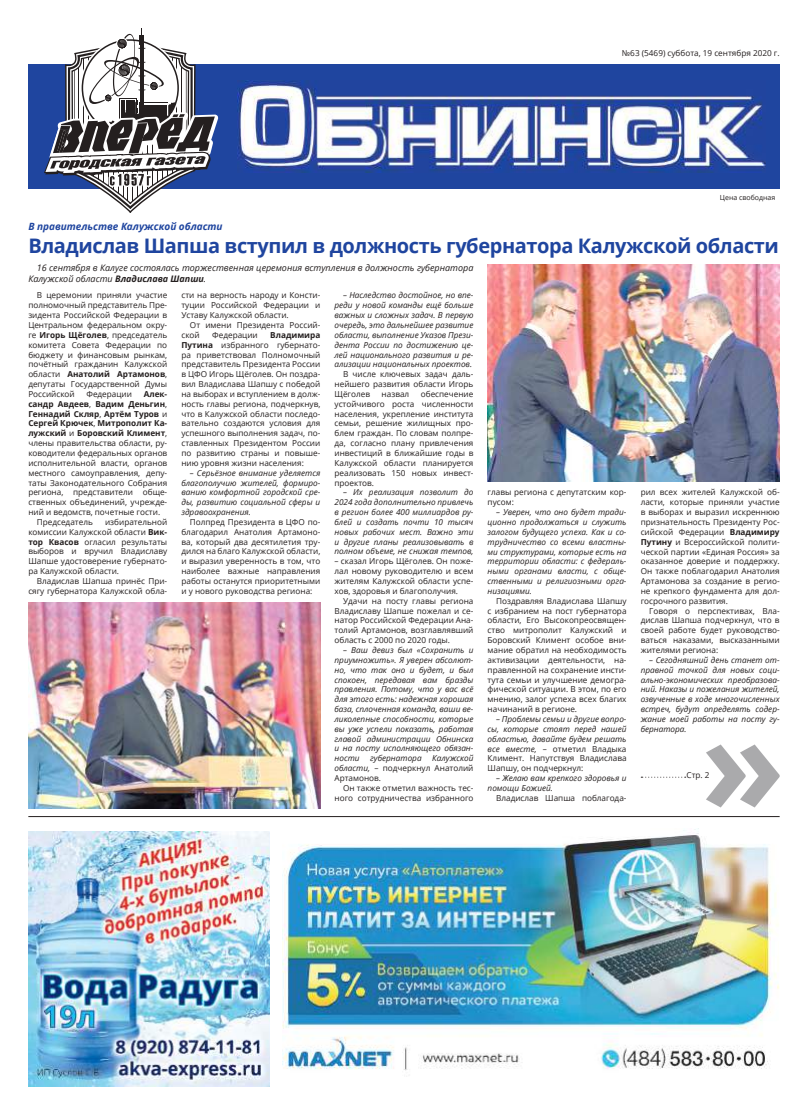
<style>
.page{position:relative;width:808px;height:1115px;background:#fff}
.page>*{position:absolute;margin:0;border:0;box-sizing:border-box;transform-origin:0 0}
.t1{font:700 20px "Open Sans";letter-spacing:-.02em;color:#1f459f}
.t2{font:italic 700 10px "Open Sans";color:#1f459f}
.t3{font:italic 9px/10.8px "Open Sans";color:#241f1f}
.t4{font:8.2px/9.8px "Open Sans";color:#241f1f;text-align:justify}
.t5{font:italic 8.2px/9.8px "Open Sans";color:#241f1f;text-align:justify}
.t6{font:700 8.2px "Open Sans";color:#241f1f}
.t7{font:7px "Open Sans";color:#241f1f}
.s1{font-weight:700}
.s2{font-weight:400}
.s3{font-style:normal}
.s4{font-style:italic}
</style>
<div class="page">
<div style="left:28px;top:64px;width:752px;height:124px;background:#1f459f"></div>
<svg style="left:44px;top:29px;width:174px;height:184px"></svg>
<img style="left:238px;top:81px;width:528px;height:91px">
<hr style="left:28px;top:815px;width:752px;height:1px;background:#241f1f">
<svg style="left:706px;top:744px;width:74px;height:63px"></svg>
<svg style="left:641px;top:776px;width:45px;height:1px"></svg>
<img style="left:283px;top:828px;width:497px;height:243px">
<img style="left:28px;top:831px;width:241px;height:255px">
<img style="left:28px;top:602px;width:292px;height:206px">
<img style="left:488px;top:264px;width:292px;height:218px">
<p class="t4" style="left:622px;top:48px;width:159px">№63 (5469) суббота, 19 сентября 2020 г.</p>
<p class="t7" style="left:720px;top:193px;width:57px">Цена свободная</p>
<p class="t2" style="left:28px;top:219px;width:196px">В правительстве Калужской области</p>
<h1 class="t1" style="left:28px;top:231px;width:752px">Владислав Шапша вступил в должность губернатора Калужской области</h1>
<p class="t3" style="left:28px;top:262px;width:447px;text-indent:9px">16 сентября в Калуге состоялась торжественная церемония вступления в должность губернатора<br>Калужской области <span class="s1">Владислава Шапши</span>.</p>
<p class="t4" style="left:28px;top:290px;width:140px;text-indent:9px">В церемонии приняли участие полномочный представитель Пре&shy;зидента Российской Федерации в Центральном федеральном окру&shy;ге <span class="s1">Игорь Щёголев</span>, председатель комитета Совета Федерации по бюджету и финансовым рынкам, почётный гражданин Калужской области <span class="s1">Анатолий Артамонов</span>, депутаты Государственной Думы Российской</p>
<p class="t5" style="left:334px;top:290px;width:140px;text-indent:9px">– Наследство достойное, но впе&shy;реди у новой команды ещё больше важных и сложных задач. В первую очередь, это дальнейшее развитие области, выполнение Указов Прези&shy;дента России по достижению це&shy;лей национального развития и ре&shy;ализации национальных проектов.</p>
<p class="t4" style="left:334px;top:369px;width:140px;text-indent:9px">В числе ключевых задач даль&shy;нейшего развития области Игорь Щёголев</p>
<p class="t4" style="left:181px;top:290px;width:140px">сти на верность народу и Консти&shy;туции Российской Федерации и Уставу Калужской области.</p>
<p class="t4" style="left:181px;top:320px;width:140px;text-indent:9px">От имени Президента Россий&shy;ской</p>
<p class="t4" style="left:212px;top:329px;width:47px">Федерации</p>
<p class="t4" style="left:181px;top:329px;width:140px;text-indent:89px"><span class="s1">Владимира Путина</span> избранного губернато&shy;ра приветствовал Полномочный представитель Президента России в ЦФО Игорь Щёголев. Он поздра&shy;вил Владислава Шапшу с победой на выборах и вступлением в долж&shy;ность главы региона, подчеркнув, что в Калужской области последо&shy;вательно создаются условия для успешного выполнения задач, по&shy;ставленных Президентом России по развитию страны и повыше&shy;нию уровня жизни населения:</p>
<p class="t5" style="left:181px;top:467px;width:140px;text-indent:9px">– Серьёзное внимание уделяется благополучию жителей, формиро&shy;ванию комфортной городской сре&shy;ды, развитию социальной сферы и здравоохранения.</p>
<p class="t4" style="left:181px;top:516px;width:140px;text-indent:9px">Полпред Президента в ЦФО по&shy;благодарил Анатолия Артамоно&shy;ва, который два десятилетия тру&shy;дился на благо Калужской области, и выразил уверенность в том, что наиболее важные направления работы останутся приоритетными и у нового руководства региона:</p>
<p class="t4" style="left:334px;top:388px;width:140px;text-indent:86px">обеспечение устойчивого роста численности населения, укрепление института семьи, решение жилищных про&shy;блем граждан. По словам полпре&shy;да, согласно плану привлечения инвестиций в ближайшие годы в Калужской области планируется реализовать 150 новых инвест&shy;проектов.</p>
<p class="t5" style="left:334px;top:487px;width:140px;text-indent:9px">– Их реализация позволит до 2024 года дополнительно привлечь в регион более 400 миллиардов ру&shy;блей и создать почти 10 тысяч новых рабочих мест. Важно эти и другие планы реализовывать в полном объеме, не снижая темпов,</p>
<p class="t4" style="left:334px;top:556px;width:140px">– сказал Игорь Щёголев. Он поже&shy;лал новому руководителю и всем жителям Калужской области успе&shy;хов, здоровья и благополучия.</p>
<p class="t4" style="left:334px;top:595px;width:140px;text-indent:9px">Удачи на посту главы региона Владиславу Шапше пожелал и се&shy;натор Российской Федерации Ана&shy;толий Артамонов, возглавлявший область с 2000 по 2020 годы.</p>
<p class="t5" style="left:334px;top:644px;width:140px;text-indent:9px">– Ваш девиз был «Сохранить и приумножить». Я уверен абсолют&shy;но, что так оно и будет, и был спокоен, передавая вам бразды правления. Потому, что у вас всё для этого есть: надежная хорошая база, сплоченная команда, ваши ве&shy;ликолепные способности, которые вы уже успели показать, работая главой администрации Обнинска и на посту исполняющего обязан&shy;ности</p>
<p class="t4" style="left:86px;top:388px;width:47px">Федерации</p>
<p class="t6" style="left:144px;top:388px;width:25px">Алек-</p>
<p class="t6" style="left:28px;top:398px;width:140px">сандр Авдеев<span class="s2">,</span> Вадим Деньгин<span class="s2">,</span></p>
<p class="t6" style="left:28px;top:407px;width:140px">Геннадий Скляр<span class="s2">,</span> Артём Туров <span class="s2">и</span></p>
<p class="t6" style="left:28px;top:417px;width:140px">Сергей Крючек<span class="s2">,</span> Митрополит Ка-</p>
<p class="t6" style="left:28px;top:427px;width:140px">лужский <span class="s2">и</span> Боровский Климент<span class="s2">,</span></p>
<p class="t4" style="left:28px;top:438px;width:140px">члены правительства области, ру-</p>
<p class="t4" style="left:28px;top:448px;width:140px">ководители федеральных органов</p>
<p class="t4" style="left:28px;top:457px;width:140px">исполнительной власти, органов</p>
<p class="t4" style="left:28px;top:467px;width:140px">местного самоуправления, депу-</p>
<p class="t4" style="left:28px;top:477px;width:140px">таты Законодательного Собрания</p>
<p class="t4" style="left:28px;top:487px;width:140px">региона, представители обще-</p>
<p class="t4" style="left:28px;top:497px;width:140px">ственных объединений, учрежде-</p>
<p class="t4" style="left:28px;top:507px;width:133px">ний и ведомств, почетные гости.</p>
<p class="t4" style="left:37px;top:516px;width:58px">Председатель</p>
<p class="t4" style="left:382px;top:388px;width:29px">назвал</p>
<p class="t4" style="left:641px;top:487px;width:140px">рил всех жителей Калужской об&shy;ласти, которые приняли участие в выборах и выразил искреннюю признательность Президенту Рос&shy;сийской Федерации <span class="s1">Владимиру Путину</span> и Всероссийской полити&shy;ческой партии «Единая Россия» за оказанное доверие и поддержку.<br>Он также поблагодарил Анатолия Артамонова за создание в регио&shy;не крепкого фундамента для дол&shy;госрочного развития.</p>
<p class="t4" style="left:641px;top:605px;width:140px;text-indent:9px">Говоря о перспективах, Вла&shy;дислав Шапша подчеркнул, что в своей работе будет руководство&shy;ваться наказами, высказанными жителями региона:</p>
<p class="t5" style="left:641px;top:654px;width:140px;text-indent:9px">– Сегодняшний день станет от&shy;правной точкой для новых соци&shy;ально-экономических преобразова&shy;ний. Наказы и пожелания жителей, озвученные в ходе многочисленных встреч, будут определять содер&shy;жание моей работы на посту гу&shy;бернатора.</p>
<p class="t4" style="left:488px;top:487px;width:140px">главы региона с депутатским кор&shy;пусом:</p>
<p class="t5" style="left:488px;top:507px;width:140px;text-indent:9px">– Уверен, что оно будет тради&shy;ционно продолжаться и служить залогом будущего успеха. Как и со&shy;трудничество со всеми властны&shy;ми структурами, которые есть на территории области: с федераль&shy;ными органами власти, с обще&shy;ственными и религиозными орга&shy;низациями.</p>
<p class="t4" style="left:488px;top:595px;width:140px;text-indent:9px">Поздравляя Владислава Шапшу с избранием на пост губернатора области, Его Высокопреосвящен&shy;ство митрополит Калужский и Боровский Климент особое вни&shy;мание обратил на необходимость активизации деятельности, на&shy;правленной на сохранение инсти&shy;тута семьи и улучшение демогра&shy;фической ситуации. В этом, по его мнению, залог успеха всех благих начинаний в регионе.</p>
<p class="t5" style="left:488px;top:713px;width:140px;text-indent:9px">– Проблемы семьи и другие вопро&shy;сы, которые стоят перед нашей областью, давайте будем решать все вместе, <span class="s3">– отметил Владыка Климент. Напутствуя Владислава Шапшу, он подчеркнул:</span></p>
<p class="t5" style="left:488px;top:772px;width:140px;text-indent:9px">– Желаю вам крепкого здоровья и помощи Божией.</p>
<p class="t4" style="left:496px;top:792px;width:132px">Владислав Шапша поблагода-</p>
<p class="t4" style="left:28px;top:516px;width:140px;text-indent:77px">избирательной комиссии Калужской области <span class="s1">Вик&shy;тор Квасов</span> огласил результаты выборов и вручил Владиславу Шапше удостоверение губернато&shy;ра Калужской области.</p>
<p class="t4" style="left:28px;top:575px;width:140px;text-align:right">Владислав Шапша принёс При&shy;сягу губернатора Калужской обла-</p>
<p class="t5" style="left:370px;top:753px;width:53px">губернатора</p>
<p class="t4" style="left:334px;top:753px;width:140px;text-indent:98px"><span class="s4">Калужской области,</span> – подчеркнул Анатолий Артамонов.</p>
<p class="t4" style="left:334px;top:782px;width:140px;text-align:right">Он также отметил важность тес&shy;ного сотрудничества избранного</p>
<p class="t4" style="left:686px;top:769px;width:25px">Стр. 2</p>
</div>
